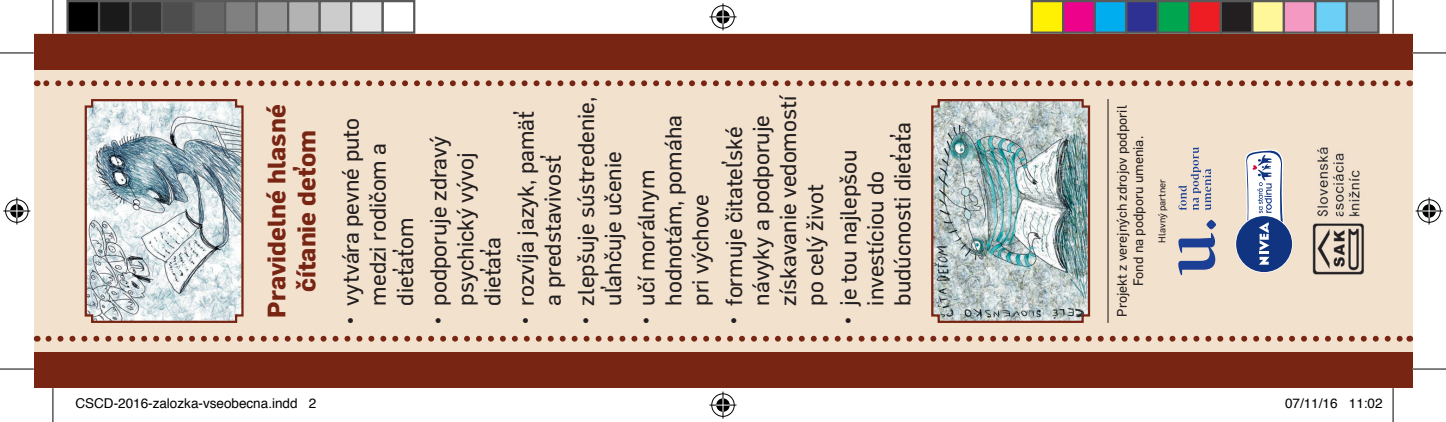
<style>
.page{position:relative;width:1446px;height:422px;background:#fff}
.page>*{position:absolute;margin:0;border:0;box-sizing:border-box;transform-origin:0 0}
.t1{font:700 24.75px/29.7px "Flama Basic";color:#792514;text-align:center}
.t2{font:22.5px/27px "Flama Basic Basic";color:#231f20}
.t3{font:13.5px/16.2px "Flama Basic Basic";color:#231f20;text-align:center}
.t4{font:13.5px "Helvetica";color:#000}
.t5{font:9.67px "Flama Basic Basic";color:#231f20}
</style>
<div class="page">
<div style="left:34px;top:34px;width:1377px;height:354px;background:#f2e1cd"></div>
<div style="left:34px;top:352px;width:1377px;height:36px;background:#792514"></div>
<div style="left:34px;top:34px;width:1377px;height:36px;background:#792514"></div>
<svg style="left:48px;top:335px;width:1361px;height:6px"></svg>
<svg style="left:1178px;top:233px;width:37px;height:42px"></svg>
<svg style="left:1178px;top:147px;width:32px;height:63px"></svg>
<svg style="left:1206px;top:220px;width:9px;height:9px"></svg>
<svg style="left:1235px;top:149px;width:57px;height:123px"></svg>
<img style="left:1312px;top:147px;width:52px;height:128px">
<svg style="left:37px;top:80px;width:1360px;height:6px"></svg>
<svg style="left:84px;top:99px;width:160px;height:224px;background:#bfc6c9"></svg>
<img style="left:931px;top:99px;width:160px;height:224px">
<hr style="left:1107px;top:99px;width:1px;height:224px;background:#231f20">
<hr style="left:0;top:53px;width:34px;height:1px;background:#000">
<hr style="left:1411px;top:53px;width:34px;height:1px;background:#000">
<hr style="left:0;top:368px;width:34px;height:1px;background:#000">
<hr style="left:1411px;top:368px;width:34px;height:1px;background:#000">
<hr style="left:53px;top:0;width:1px;height:34px;background:#000">
<hr style="left:53px;top:388px;width:1px;height:33px;background:#000">
<hr style="left:1392px;top:0;width:1px;height:34px;background:#000">
<hr style="left:1392px;top:388px;width:1px;height:33px;background:#000">
<svg style="left:709px;top:3px;width:27px;height:27px"></svg>
<svg style="left:709px;top:391px;width:27px;height:27px"></svg>
<svg style="left:3px;top:197px;width:27px;height:27px"></svg>
<svg style="left:1415px;top:197px;width:27px;height:27px"></svg>
<div style="left:68px;top:1px;width:31px;height:32px;background:#000"></div>
<div style="left:66px;top:0;width:34px;height:34px;border:2px solid #595959"></div>
<div style="left:99px;top:1px;width:32px;height:32px;background:#1a1a1a"></div>
<div style="left:98px;top:0;width:34px;height:34px;border:2px solid #595959"></div>
<div style="left:131px;top:1px;width:31px;height:32px;background:#333"></div>
<div style="left:129px;top:0;width:34px;height:34px;border:2px solid #595959"></div>
<div style="left:162px;top:1px;width:32px;height:32px;background:#4d4d4d"></div>
<div style="left:161px;top:0;width:34px;height:34px;border:2px solid #595959"></div>
<div style="left:194px;top:1px;width:31px;height:32px;background:#666"></div>
<div style="left:192px;top:0;width:34px;height:34px;border:2px solid #595959"></div>
<div style="left:225px;top:1px;width:32px;height:32px;background:#808080"></div>
<div style="left:224px;top:0;width:34px;height:34px;border:2px solid #595959"></div>
<div style="left:257px;top:1px;width:31px;height:32px;background:#999"></div>
<div style="left:255px;top:0;width:34px;height:34px;border:2px solid #595959"></div>
<div style="left:288px;top:1px;width:32px;height:32px;background:#b3b3b3"></div>
<div style="left:287px;top:0;width:34px;height:34px;border:2px solid #595959"></div>
<div style="left:320px;top:1px;width:31px;height:32px;background:#ccc"></div>
<div style="left:318px;top:0;width:34px;height:34px;border:2px solid #595959"></div>
<div style="left:351px;top:1px;width:32px;height:32px;background:#e6e6e6"></div>
<div style="left:350px;top:0;width:34px;height:34px;border:2px solid #595959"></div>
<div style="left:381px;top:0;width:34px;height:34px;border:2px solid #595959"></div>
<div style="left:1031px;top:1px;width:32px;height:32px;background:#fff101"></div>
<div style="left:1030px;top:0;width:34px;height:34px;border:2px solid #595959"></div>
<div style="left:1063px;top:1px;width:31px;height:32px;background:#ed028c"></div>
<div style="left:1062px;top:0;width:33px;height:34px;border:2px solid #595959"></div>
<div style="left:1094px;top:1px;width:32px;height:32px;background:#00aeef"></div>
<div style="left:1093px;top:0;width:34px;height:34px;border:2px solid #595959"></div>
<div style="left:1126px;top:1px;width:31px;height:32px;background:#2e3092"></div>
<div style="left:1125px;top:0;width:33px;height:34px;border:2px solid #595959"></div>
<div style="left:1157px;top:1px;width:32px;height:32px;background:#00a54f"></div>
<div style="left:1156px;top:0;width:34px;height:34px;border:2px solid #595959"></div>
<div style="left:1189px;top:1px;width:31px;height:32px;background:#ee1d23"></div>
<div style="left:1188px;top:0;width:33px;height:34px;border:2px solid #595959"></div>
<div style="left:1220px;top:1px;width:32px;height:32px;background:#231f20"></div>
<div style="left:1219px;top:0;width:34px;height:34px;border:2px solid #595959"></div>
<div style="left:1252px;top:1px;width:31px;height:32px;background:#fff79a"></div>
<div style="left:1251px;top:0;width:33px;height:34px;border:2px solid #595959"></div>
<div style="left:1283px;top:1px;width:32px;height:32px;background:#f499c2"></div>
<div style="left:1282px;top:0;width:34px;height:34px;border:2px solid #595959"></div>
<div style="left:1315px;top:1px;width:31px;height:32px;background:#6bcff6"></div>
<div style="left:1314px;top:0;width:33px;height:34px;border:2px solid #595959"></div>
<div style="left:1346px;top:1px;width:32px;height:32px;background:#939598"></div>
<div style="left:1345px;top:0;width:34px;height:34px;border:2px solid #595959"></div>
<p class="t2" style="left:720px;top:305px;width:212px;text-indent:-19px;rotate:-90deg">• formuje čitateľské návyky a podporuje získavanie vedomostí po celý život</p>
<p class="t2" style="left:572px;top:305px;width:210px;text-indent:-19px;rotate:-90deg">• zlepšuje sústredenie, uľahčuje učenie</p>
<p class="t1" style="left:261px;top:317px;width:215px;rotate:-90deg">Pravidelné hlasné čítanie deťom</p>
<p class="t3" style="left:1113px;top:316px;width:212px;rotate:-90deg">Projekt z verejných zdrojov podporil<br>Fond na podporu umenia.</p>
<p class="t2" style="left:511px;top:305px;width:196px;text-indent:-19px;rotate:-90deg">• rozvíja jazyk, pamäť a predstavivosť</p>
<p class="t2" style="left:632px;top:305px;width:192px;text-indent:-19px;rotate:-90deg">• učí morálnym hodnotám, pomáha pri výchove</p>
<p class="t2" style="left:337px;top:305px;width:189px;text-indent:-19px;rotate:-90deg">• vytvára pevné puto medzi rodičom a dieťaťom</p>
<p class="t2" style="left:834px;top:305px;width:184px;text-indent:-19px;rotate:-90deg">• je tou najlepšou investíciou do budúcnosti dieťaťa</p>
<p class="t2" style="left:424px;top:305px;width:171px;text-indent:-19px;rotate:-90deg">• podporuje zdravý psychický vývoj dieťaťa</p>
<p class="t5" style="left:1156px;top:242px;width:65px;rotate:-90deg">Hlavný partner</p>
<p class="t4" style="left:75px;top:393px;width:242px">CSCD-2016-zalozka-vseobecna.indd 2</p>
<p class="t4" style="left:1284px;top:393px;width:99px">07/11/16 11:02</p>
</div>
